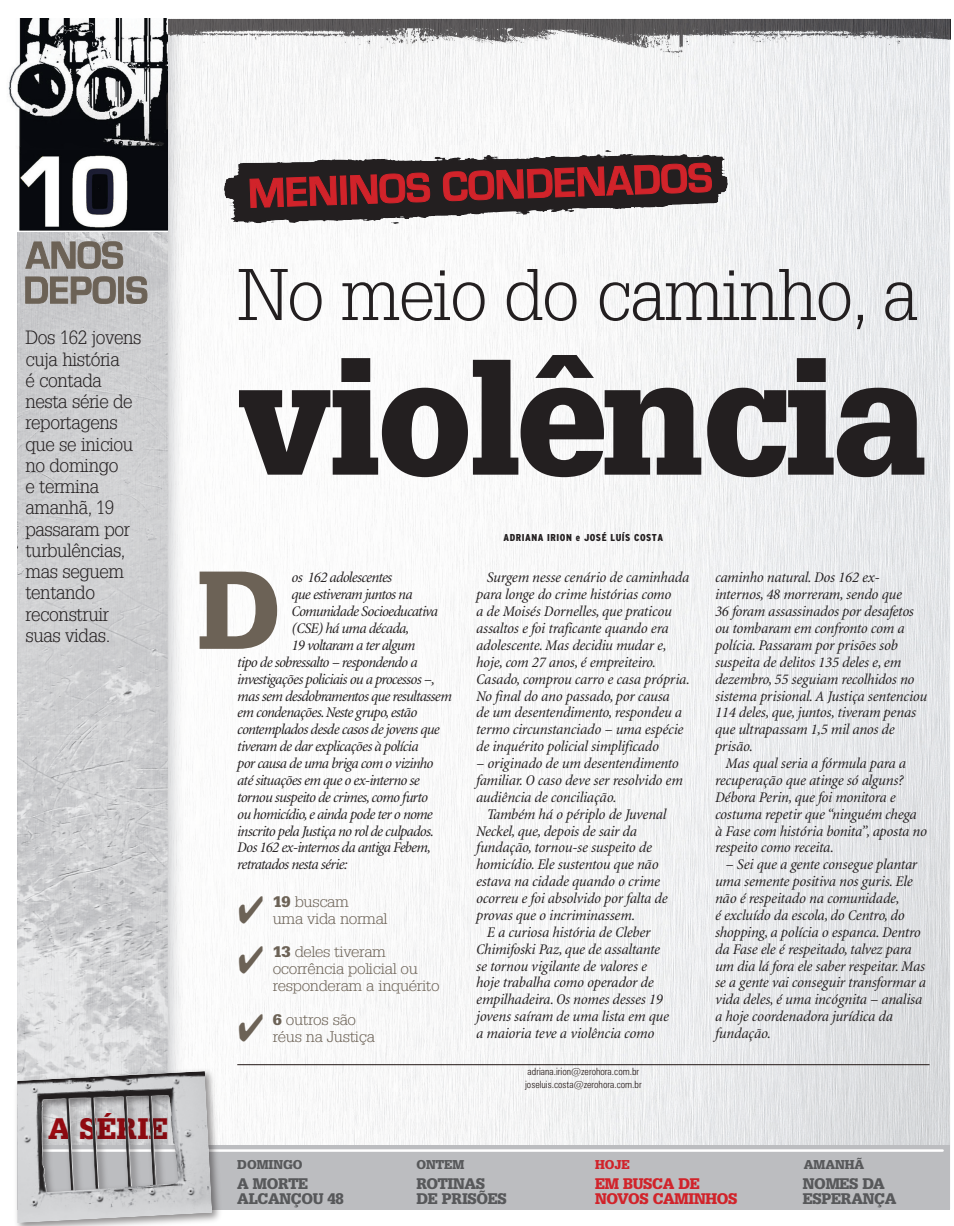
<style>
.page{position:relative;width:954px;height:1226px;background:#fff}
.page>*{position:absolute;margin:0;border:0;box-sizing:border-box;transform-origin:0 0}
.t1{font:900 155px "Glypha";color:#231f20}
.t2{font:900 107.88px "Glypha";color:#6c6256}
.t3{font:300 71.25px "Glypha";letter-spacing:-.02em;color:#231f20}
.t4{font:900 29px "Glypha";color:#b00d15}
.t5{font:300 18.75px/21.2px "Glypha";letter-spacing:-.02em;color:#231f20}
.t6{font:italic condensed 15px/16.9px "Minion";letter-spacing:-.02em;color:#231f20;scale:1.1 1}
.t7{font:italic condensed 15px "Minion";letter-spacing:-.045em;color:#231f20;scale:1.1 1}
.t8{font:italic condensed 15px "Minion";letter-spacing:-.05em;color:#231f20;scale:1.1 1}
.t9{font:300 15px/16.9px "Glypha";letter-spacing:-.02em;color:#6c6256;scale:1.1 1}
.t10{font:900 15px/15px "Glypha";letter-spacing:-.02em;color:#57585a}
.t11{font:italic condensed 15px "Minion";letter-spacing:-.04em;color:#231f20;scale:1.1 1}
.t12{font:900 15px/15px "Glypha";letter-spacing:-.02em;color:#d1232a}
.t13{font:900 12.5px "Glypha";color:#57585a}
.t14{font:900 12.5px "Glypha";color:#d1232a}
.t15{font:300 condensed 10px/12.5px "Zurich BT";color:#221715}
.t16{font:900 condensed 10px "Interstate";letter-spacing:.05em;color:#231f20}
.s1{font-weight:900}
</style>
<div class="page">
<img style="left:17px;top:19px;width:932px;height:1126px">
<div style="left:17px;top:1145px;width:932px;height:64px;background:#bcbdc0"></div>
<hr style="left:25px;top:1149px;width:917px;height:3px;background:#fff">
<div style="left:13px;top:1067px;width:211px;height:159px;background:#231f20;opacity:.5"></div>
<img style="left:17px;top:1071px;width:195px;height:152px">
<svg style="left:25px;top:241px;width:98px;height:28px;background:#908a84"></svg>
<svg style="left:25px;top:276px;width:122px;height:28px;background:#908a84"></svg>
<img style="left:712px;top:182px;width:15px;height:30px">
<svg style="left:249px;top:137px;width:463px;height:87px"></svg>
<img style="left:8px;top:19px;width:160px;height:212px">
<hr style="left:237px;top:1064px;width:692px;height:1px;background:#221715">
<svg style="left:239px;top:895px;width:24px;height:79px"></svg>
<svg style="left:239px;top:1014px;width:24px;height:27px"></svg>
<p class="t5" style="left:25px;top:328px;width:118px">Dos 162 jovens cuja história<br>é contada nesta série de reportagens que se iniciou no domingo<br>e termina amanhã, 19 passaram por turbulências, mas seguem tentando reconstruir suas vidas.</p>
<h3 class="t4" style="left:48px;top:1112px;width:121px">A SÉRIE</h3>
<h3 class="t3" style="left:237px;top:254px;width:682px">No meio do caminho, a</h3>
<h1 class="t1" style="left:237px;top:325px;width:691px">VIOLÊNCIA</h1>
<h2 class="t2" style="left:197px;top:545px;width:85px">D</h2>
<p class="t8" style="left:291px;top:570px;width:93px">os 162 adolescentes</p>
<p class="t8" style="left:291px;top:587px;width:112px">que estiveram juntos na</p>
<p class="t8" style="left:291px;top:604px;width:135px">Comunidade Socioeducativa</p>
<p class="t11" style="left:291px;top:621px;width:108px">(CSE) há uma década,</p>
<p class="t8" style="left:291px;top:637px;width:114px">19 voltaram a ter algum</p>
<p class="t8" style="left:237px;top:654px;width:165px">tipo de sobressalto – respondendo a</p>
<p class="t7" style="left:237px;top:671px;width:181px">investigações policiais ou a processos –,</p>
<p class="t7" style="left:237px;top:688px;width:196px">mas sem desdobramentos que resultassem</p>
<p class="t7" style="left:237px;top:705px;width:165px">em condenações. Neste grupo, estão</p>
<p class="t7" style="left:237px;top:722px;width:185px">contemplados desde casos de jovens que</p>
<p class="t7" style="left:237px;top:739px;width:166px">tiveram de dar explicações à polícia</p>
<p class="t7" style="left:237px;top:756px;width:180px">por causa de uma briga com o vizinho</p>
<p class="t11" style="left:237px;top:772px;width:167px">até situações em que o ex-interno se</p>
<p class="t7" style="left:237px;top:789px;width:175px">tornou suspeito de crimes, como furto</p>
<p class="t7" style="left:237px;top:806px;width:179px">ou homicídio, e ainda pode ter o nome</p>
<p class="t7" style="left:237px;top:823px;width:180px">inscrito pela Justiça no rol de culpados.</p>
<p class="t7" style="left:237px;top:840px;width:177px">Dos 162 ex-internos da antiga Febem,</p>
<p class="t7" style="left:237px;top:857px;width:102px">retratados nesta série:</p>
<p class="t9" style="left:273px;top:893px;width:106px"><span class="s1">19</span> buscam<br>uma vida normal</p>
<p class="t9" style="left:273px;top:944px;width:153px"><span class="s1">13</span> deles tiveram ocorrência policial ou responderam a inquérito</p>
<p class="t9" style="left:273px;top:1011px;width:94px"><span class="s1">6</span> outros são réus na Justiça</p>
<p class="t16" style="left:503px;top:532px;width:161px">ADRIANA IRION e JOSÉ LUÍS COSTA</p>
<p class="t6" style="left:476px;top:570px;width:196px;text-indent:11px">Surgem nesse cenário de caminhada para longe do crime histórias como<br>a de Moisés Dornelles, que praticou assaltos e foi traficante quando era adolescente. Mas decidiu mudar e, hoje, com 27 anos, é empreiteiro.<br>Casado, comprou carro e casa própria.<br>No final do ano passado, por causa<br>de um desentendimento, respondeu a termo circunstanciado – uma espécie de inquérito policial simplificado</p>
<p class="t6" style="left:476px;top:755px;width:189px">– originado de um desentendimento familiar. O caso deve ser resolvido em audiência de conciliação.</p>
<p class="t6" style="left:476px;top:806px;width:176px;text-indent:11px">Também há o périplo de Juvenal<br>Neckel, que, depois de sair da fundação, tornou-se suspeito de homicídio. Ele sustentou que não estava na cidade quando o crime ocorreu e foi absolvido por falta de provas que o incriminassem.</p>
<p class="t6" style="left:476px;top:924px;width:177px;text-indent:11px">E a curiosa história de Cleber<br>Chimifoski Paz, que de assaltante se tornou vigilante de valores e hoje trabalha como operador de empilhadeira. Os nomes desses 19 jovens saíram de uma lista em que a maioria teve a violência como</p>
<p class="t15" style="left:525px;top:1065px;width:118px">adriana.irion@zerohora.com.br joseluis.costa@zerohora.com.br</p>
<p class="t6" style="left:714px;top:570px;width:194px">caminho natural. Dos 162 ex&shy;internos, 48 morreram, sendo que<br>36 foram assassinados por desafetos ou tombaram em confronto com a polícia. Passaram por prisões sob suspeita de delitos 135 deles e, em dezembro, 55 seguiam recolhidos no sistema prisional. A Justiça sentenciou<br>114 deles, que, juntos, tiveram penas que ultrapassam 1,5 mil anos de prisão.</p>
<p class="t6" style="left:714px;top:755px;width:194px;text-indent:11px">Mas qual seria a fórmula para a recuperação que atinge só alguns?<br>Débora Perin, que foi monitora e costuma repetir que “ninguém chega à Fase com história bonita”, aposta no respeito como receita.</p>
<p class="t6" style="left:714px;top:857px;width:193px;text-indent:11px">– Sei que a gente consegue plantar uma semente positiva nos guris. Ele não é respeitado na comunidade,<br>é excluído da escola, do Centro, do shopping, a polícia o espanca. Dentro da Fase ele é respeitado, talvez para um dia lá fora ele saber respeitar. Mas se a gente vai conseguir transformar a vida deles, é uma incógnita – analisa a hoje coordenadora jurídica da fundação.</p>
<p class="t13" style="left:237px;top:1157px;width:67px">DOMINGO</p>
<p class="t13" style="left:416px;top:1157px;width:49px">ONTEM</p>
<p class="t14" style="left:595px;top:1157px;width:36px">HOJE</p>
<p class="t13" style="left:803px;top:1157px;width:62px">AMANHÃ</p>
<p class="t10" style="left:237px;top:1176px;width:108px">A MORTE<br>ALCANÇOU 48</p>
<p class="t10" style="left:416px;top:1176px;width:92px">ROTINAS<br>DE PRISÕES</p>
<p class="t12" style="left:595px;top:1176px;width:144px">EM BUSCA DE<br>NOVOS CAMINHOS</p>
<p class="t10" style="left:802px;top:1176px;width:92px">NOMES DA<br>ESPERANÇA</p>
</div>
